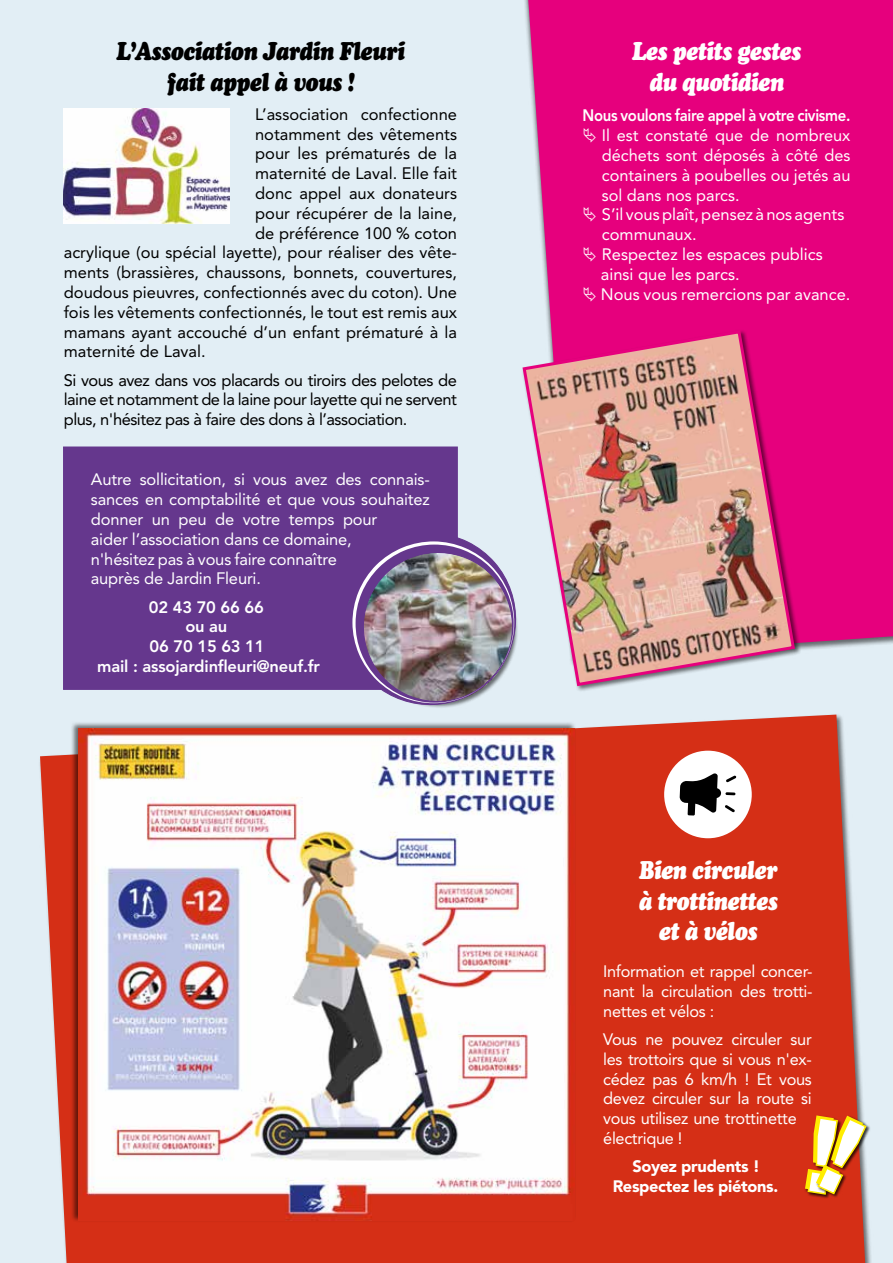
<style>
.page{position:relative;width:893px;height:1263px;background:#e2eef5}
.page>*{position:absolute;margin:0;border:0;box-sizing:border-box;transform-origin:0 0}
.t1{font:italic 25.5px/30.6px "Cooper Black Std";letter-spacing:-.03em;color:#fff;text-align:center;scale:.85 1}
.t2{font:italic 25.5px/31px "Cooper Black Std";letter-spacing:-.03em;color:#000;text-align:center;scale:.85 1}
.t3{font:16.5px/19.8px "Avenir";letter-spacing:-.01em;color:#fff}
.t4{font:16.5px/19.8px "Avenir";color:#000;text-align:justify}
.t5{font:800 16.5px/19.8px "Avenir";letter-spacing:-.01em;color:#fff;text-align:center}
.t6{font:800 16.5px "Avenir";letter-spacing:-.01em;color:#fff;scale:.9 1}
.t7{font:900 16.5px/19.8px "Avenir";letter-spacing:-.02em;color:#fff;text-align:center}
</style>
<div class="page">
<div style="left:63px;top:446px;width:395px;height:244px;background:#65378d;border:2px solid #65378d"></div>
<svg style="left:40px;top:714px;width:825px;height:549px;fill:#d52f16"></svg>
<div style="left:70px;top:721px;width:506px;height:501px;background:#000;opacity:.55"></div>
<img style="left:79px;top:728px;width:496px;height:492px">
<div style="left:664px;top:751px;width:88px;height:87px;background:#fff;border-radius:50%"></div>
<svg style="left:679px;top:773px;width:58px;height:43px"></svg>
<div style="left:804px;top:1115px;width:38px;height:84px;background:#000;opacity:.75"></div>
<div style="left:815px;top:1115px;width:55px;height:83px;background:#000;opacity:.75"></div>
<svg style="left:805px;top:1115px;width:62px;height:80px"></svg>
<div style="left:528px;top:0;width:365px;height:650px;background:#e6007d"></div>
<div style="left:522px;top:329px;width:279px;height:364px;background:#000;opacity:.55"></div>
<img style="left:522px;top:328px;width:275px;height:360px">
<img style="left:64px;top:108px;width:166px;height:116px">
<div style="left:361px;top:551px;width:157px;height:158px;background:#000;opacity:.55"></div>
<img style="left:344px;top:533px;width:172px;height:174px">
<svg style="left:584px;top:128px;width:12px;height:15px"></svg>
<svg style="left:584px;top:207px;width:12px;height:15px"></svg>
<svg style="left:584px;top:247px;width:12px;height:14px"></svg>
<svg style="left:584px;top:286px;width:12px;height:15px"></svg>
<h1 class="t2" style="left:116px;top:36px;width:341px">L’Association Jardin Fleuri fait appel à vous !</h1>
<p class="t4" style="left:255px;top:104px;width:203px">L’association confectionne</p>
<p class="t4" style="left:255px;top:124px;width:203px">notamment des vêtements</p>
<p class="t4" style="left:255px;top:144px;width:203px">pour les prématurés de la</p>
<p class="t4" style="left:255px;top:164px;width:203px">maternité de Laval. Elle fait</p>
<p class="t4" style="left:255px;top:183px;width:203px">donc appel aux donateurs</p>
<p class="t4" style="left:255px;top:203px;width:203px">pour récupérer de la laine,</p>
<p class="t4" style="left:255px;top:223px;width:203px">de préférence 100 % coton</p>
<p class="t4" style="left:64px;top:243px;width:395px">acrylique (ou spécial layette), pour réaliser des vête-</p>
<p class="t4" style="left:64px;top:263px;width:395px">ments (brassières, chaussons, bonnets, couvertures,</p>
<p class="t4" style="left:64px;top:282px;width:395px">doudous pieuvres, confectionnés avec du coton). Une</p>
<p class="t4" style="left:64px;top:302px;width:395px">fois les vêtements confectionnés, le tout est remis aux</p>
<p class="t4" style="left:64px;top:322px;width:395px">mamans ayant accouché d’un enfant prématuré à la</p>
<p class="t4" style="left:64px;top:342px;width:143px">maternité de Laval.</p>
<p class="t4" style="left:64px;top:370px;width:395px">Si vous avez dans vos placards ou tiroirs des pelotes de laine et notamment de la laine pour layette qui ne servent plus, n'hésitez pas à faire des dons à l’association.</p>
<p class="t3" style="left:91px;top:470px;width:340px">Autre sollicitation, si vous avez des connais&shy;sances en comptabilité et que vous souhaitez donner un peu de votre temps pour<br>aider l’association dans ce domaine,<br>n'hésitez pas à vous faire connaître<br>auprès de Jardin Fleuri.</p>
<p class="t5" style="left:97px;top:597px;width:224px">02 43 70 66 66<br>ou au<br>06 70 15 63 11<br>mail : assojardinfleuri@neuf.fr</p>
<h1 class="t1" style="left:632px;top:36px;width:201px">Les petits gestes du quotidien</h1>
<p class="t6" style="left:583px;top:106px;width:299px">Nous voulons faire appel à votre civisme.</p>
<p class="t3" style="left:601px;top:126px;width:251px">Il est constaté que de nombreux déchets sont déposés à côté des containers à poubelles ou jetés au sol dans nos parcs.<br>S’il vous plaît, pensez à nos agents communaux.<br>Respectez les espaces publics ainsi que les parcs.<br>Nous vous remercions par avance.</p>
<h1 class="t1" style="left:638px;top:854px;width:165px">Bien circuler à trottinettes et à vélos</h1>
<p class="t3" style="left:603px;top:961px;width:211px;text-align:justify">Information et rappel concer&shy;nant la circulation des trotti&shy;nettes et vélos :</p>
<p class="t3" style="left:603px;top:1029px;width:210px">Vous ne pouvez circuler sur les trottoirs que si vous n'ex&shy;cédez pas 6 km/h ! Et vous devez circuler sur la route si vous utilisez une trottinette électrique !</p>
<p class="t7" style="left:613px;top:1156px;width:167px">Soyez prudents !<br>Respectez les piétons.</p>
</div>
